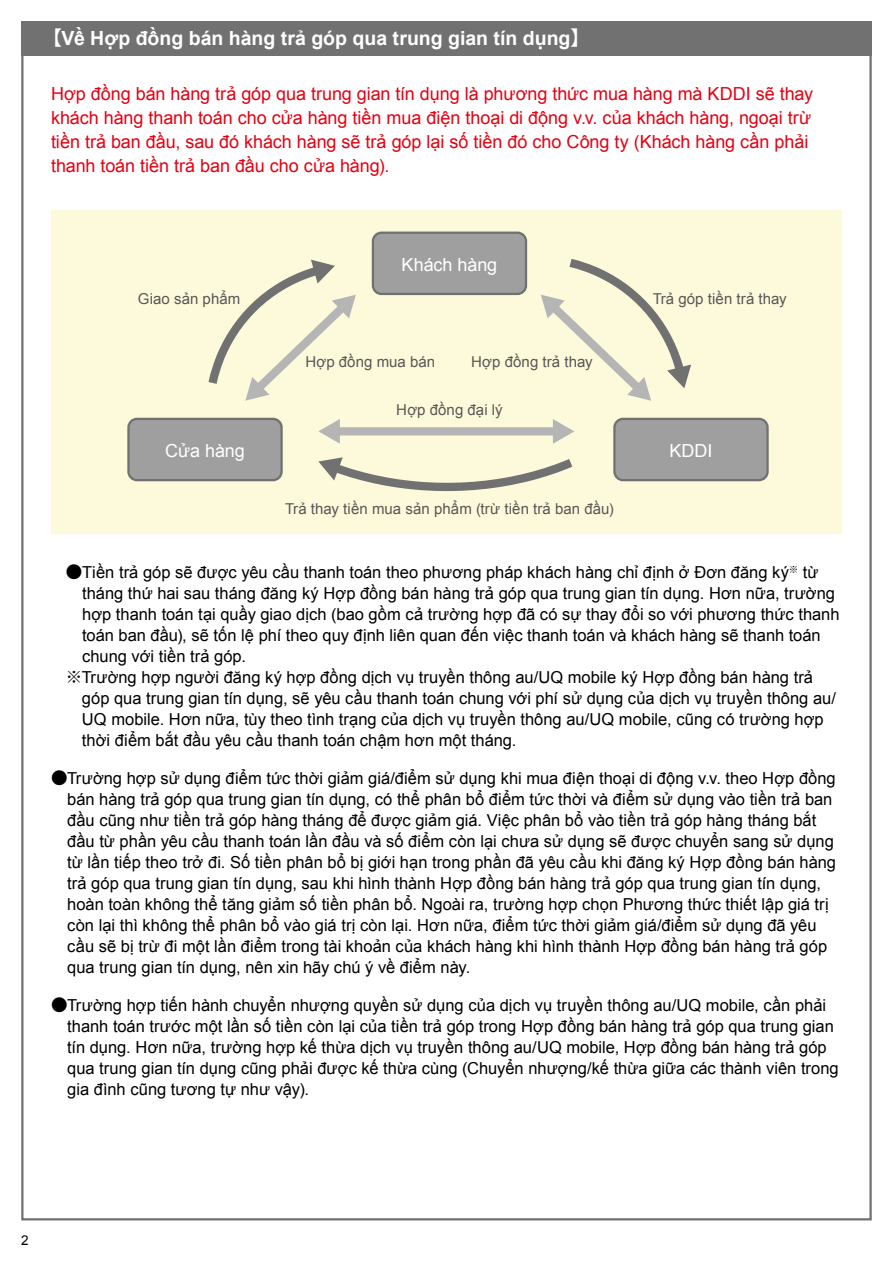
<style>
.page{position:relative;width:893px;height:1263px;background:#fff}
.page>*{position:absolute;margin:0;border:0;box-sizing:border-box;transform-origin:0 0}
.t1{font:700 19.5px "Arial";color:#fff}
.t2{font:18px/24px "Arial";letter-spacing:-.005em;color:#e60012}
.t3{font:18px "Arial";letter-spacing:-.005em;color:#fff}
.t4{font:16.5px/21px "Arial";color:#000}
.t5{font:15px "Arial";letter-spacing:.005em;color:#595757}
.t6{font:13.5px "Arial";color:#000}
.s1{font-family:"Koz Go Pr 6 N"}
</style>
<div class="page">
<div style="left:51px;top:210px;width:791px;height:323px;background:#fdfadb"></div>
<div style="left:614px;top:419px;width:153px;height:61px;background:#9f9fa0;border-radius:9px"></div>
<div style="left:613px;top:418px;width:156px;height:63px;border:2px solid #727172;border-radius:9px"></div>
<div style="left:128px;top:419px;width:154px;height:61px;background:#9f9fa0;border-radius:9px"></div>
<div style="left:127px;top:418px;width:156px;height:63px;border:2px solid #727172;border-radius:9px"></div>
<svg style="left:208px;top:260px;width:148px;height:141px"></svg>
<svg style="left:541px;top:259px;width:150px;height:142px"></svg>
<div style="left:336px;top:427px;width:220px;height:8px;background:#b6b5b6"></div>
<svg style="left:553px;top:419px;width:21px;height:25px"></svg>
<svg style="left:318px;top:419px;width:22px;height:25px"></svg>
<svg style="left:318px;top:457px;width:255px;height:35px"></svg>
<div style="left:373px;top:233px;width:153px;height:61px;background:#9f9fa0;border-radius:9px"></div>
<div style="left:372px;top:232px;width:155px;height:63px;border:2px solid #727172;border-radius:9px"></div>
<div style="left:21px;top:21px;width:851px;height:34px;background:#727171"></div>
<p class="t1" style="left:43px;top:26px;width:549px"><span class="s1">【</span>Về Hợp đồng bán hàng trả góp qua trung gian tín dụng<span class="s1">】</span></p>
<p class="t2" style="left:51px;top:82px;width:764px">Hợp đồng bán hàng trả góp qua trung gian tín dụng là phương thức mua hàng mà KDDI sẽ thay khách hàng thanh toán cho cửa hàng tiền mua điện thoại di động v.v. của khách hàng, ngoại trừ tiền trả ban đầu, sau đó khách hàng sẽ trả góp lại số tiền đó cho Công ty (Khách hàng cần phải thanh toán tiền trả ban đầu cho cửa hàng).</p>
<p class="t5" style="left:138px;top:288px;width:104px">Giao sản phẩm</p>
<p class="t3" style="left:402px;top:253px;width:97px">Khách hàng</p>
<p class="t5" style="left:305px;top:352px;width:131px">Hợp đồng mua bán</p>
<p class="t5" style="left:471px;top:352px;width:123px">Hợp đồng trả thay</p>
<p class="t5" style="left:396px;top:400px;width:108px">Hợp đồng đại lý</p>
<p class="t5" style="left:653px;top:288px;width:135px">Trả góp tiền trả thay</p>
<p class="t3" style="left:165px;top:439px;width:81px">Cửa hàng</p>
<p class="t3" style="left:669px;top:439px;width:45px">KDDI</p>
<p class="t5" style="left:285px;top:499px;width:330px">Trả thay tiền mua sản phẩm (trừ tiền trả ban đầu)</p>
<p class="t4" style="left:66px;top:562px;width:754px"><span class="s1">●</span>Tiền trả góp sẽ được yêu cầu thanh toán theo phương pháp khách hàng chỉ định ở Đơn đăng ký<sup>※</sup> từ</p>
<p class="t4" style="left:82px;top:583px;width:754px">tháng thứ hai sau tháng đăng ký Hợp đồng bán hàng trả góp qua trung gian tín dụng. Hơn nữa, trường</p>
<p class="t4" style="left:82px;top:604px;width:759px">hợp thanh toán tại quầy giao dịch (bao gồm cả trường hợp đã có sự thay đổi so với phương thức thanh</p>
<p class="t4" style="left:82px;top:625px;width:740px">toán ban đầu), sẽ tốn lệ phí theo quy định liên quan đến việc thanh toán và khách hàng sẽ thanh toán</p>
<p class="t4" style="left:82px;top:646px;width:165px">chung với tiền trả góp.</p>
<p class="t4" style="left:66px;top:667px;width:749px"><span class="s1">※</span>Trường hợp người đăng ký hợp đồng dịch vụ truyền thông au/UQ mobile ký Hợp đồng bán hàng trả</p>
<p class="t4" style="left:82px;top:688px;width:755px">góp qua trung gian tín dụng, sẽ yêu cầu thanh toán chung với phí sử dụng của dịch vụ truyền thông au/</p>
<p class="t4" style="left:82px;top:709px;width:743px">UQ mobile. Hơn nữa, tùy theo tình trạng của dịch vụ truyền thông au/UQ mobile, cũng có trường hợp</p>
<p class="t4" style="left:82px;top:730px;width:436px">thời điểm bắt đầu yêu cầu thanh toán chậm hơn một tháng.</p>
<p class="t4" style="left:67px;top:768px;width:770px;text-indent:-16px"><span class="s1">●</span>Trường hợp sử dụng điểm tức thời giảm giá/điểm sử dụng khi mua điện thoại di động v.v. theo Hợp đồng bán hàng trả góp qua trung gian tín dụng, có thể phân bổ điểm tức thời và điểm sử dụng vào tiền trả ban đầu cũng như tiền trả góp hàng tháng để được giảm giá. Việc phân bổ vào tiền trả góp hàng tháng bắt đầu từ phần yêu cầu thanh toán lần đầu và số điểm còn lại chưa sử dụng sẽ được chuyển sang sử dụng từ lần tiếp theo trở đi. Số tiền phân bổ bị giới hạn trong phần đã yêu cầu khi đăng ký Hợp đồng bán hàng trả góp qua trung gian tín dụng, sau khi hình thành Hợp đồng bán hàng trả góp qua trung gian tín dụng, hoàn toàn không thể tăng giảm số tiền phân bổ. Ngoài ra, trường hợp chọn Phương thức thiết lập giá trị còn lại thì không thể phân bổ vào giá trị còn lại. Hơn nữa, điểm tức thời giảm giá/điểm sử dụng đã yêu cầu sẽ bị trừ đi một lần điểm trong tài khoản của khách hàng khi hình thành Hợp đồng bán hàng trả góp qua trung gian tín dụng, nên xin hãy chú ý về điểm này.</p>
<p class="t4" style="left:67px;top:995px;width:773px;text-indent:-16px"><span class="s1">●</span>Trường hợp tiến hành chuyển nhượng quyền sử dụng của dịch vụ truyền thông au/UQ mobile, cần phải thanh toán trước một lần số tiền còn lại của tiền trả góp trong Hợp đồng bán hàng trả góp qua trung gian tín dụng. Hơn nữa, trường hợp kế thừa dịch vụ truyền thông au/UQ mobile, Hợp đồng bán hàng trả góp qua trung gian tín dụng cũng phải được kế thừa cùng (Chuyển nhượng/kế thừa giữa các thành viên trong gia đình cũng tương tự như vậy).</p>
<p class="t6" style="left:21px;top:1231px;width:9px">2</p>
</div>
